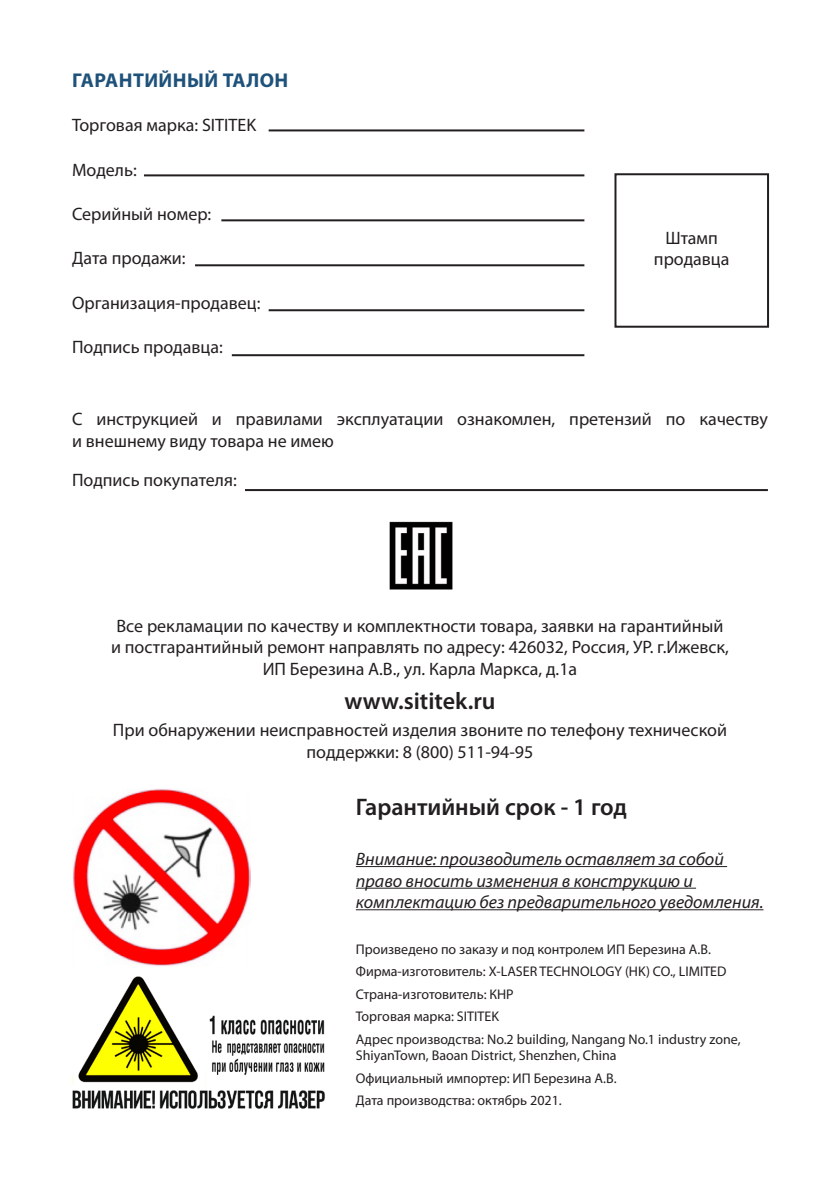
<style>
.page{position:relative;width:840px;height:1191px;background:#fff}
.page>*{position:absolute;margin:0;border:0;box-sizing:border-box;transform-origin:0 0}
.Стиль_абзаца_2{font:600 24px "Myriad Pro";color:#231f20}
.Стиль_абзаца_1{font:700 20px "Myriad Pro";letter-spacing:.02em;color:#1f527a}
.Стиль_абзаца_2-2{font:18px/21.6px "Myriad Pro";color:#231f20;text-align:center}
.Стиль_абзаца_2-3{font:italic 18px/21.6px "Myriad Pro";color:#231f20}
.Стиль_абзаца_2-4{font:14px/16.8px "Myriad Pro";color:#231f20}
</style>
<div class="page">
<hr style="left:355px;top:866px;width:371px;height:1px;background:#231f20">
<hr style="left:355px;top:887px;width:340px;height:1px;background:#231f20">
<hr style="left:355px;top:909px;width:408px;height:1px;background:#231f20">
<img style="left:72px;top:976px;width:253px;height:133px">
<img style="left:73px;top:789px;width:177px;height:177px">
<div style="left:614px;top:173px;width:154px;height:155px;border:2px solid #231f20"></div>
<hr style="left:268px;top:129px;width:316px;height:2px;background:#231f20">
<hr style="left:144px;top:174px;width:440px;height:2px;background:#231f20">
<hr style="left:221px;top:219px;width:363px;height:2px;background:#231f20">
<hr style="left:195px;top:264px;width:389px;height:2px;background:#231f20">
<hr style="left:268px;top:309px;width:316px;height:2px;background:#231f20">
<hr style="left:232px;top:354px;width:352px;height:2px;background:#231f20">
<hr style="left:245px;top:489px;width:522px;height:2px;background:#231f20">
<img style="left:389px;top:522px;width:63px;height:67px">
<p class="Стиль_абзаца_1" style="left:72px;top:67px;width:217px">ГАРАНТИЙНЫЙ ТАЛОН</p>
<p class="Стиль_абзаца_2-2" style="left:72px;top:114px;width:185px">Торговая марка: SITITEK</p>
<p class="Стиль_абзаца_2-2" style="left:72px;top:158px;width:66px">Модель:</p>
<p class="Стиль_абзаца_2-2" style="left:72px;top:203px;width:141px">Серийный номер:</p>
<p class="Стиль_абзаца_2-2" style="left:72px;top:247px;width:115px">Дата продажи:</p>
<p class="Стиль_абзаца_2-2" style="left:72px;top:291px;width:190px">Организация-продавец:</p>
<p class="Стиль_абзаца_2-2" style="left:72px;top:336px;width:152px">Подпись продавца:</p>
<p class="Стиль_абзаца_2-2" style="left:665px;top:226px;width:54px">Штамп</p>
<p class="Стиль_абзаца_2-2" style="left:653px;top:248px;width:77px">продавца</p>
<p class="Стиль_абзаца_2-2" style="left:72px;top:408px;width:697px;text-align:left">С инструкцией и правилами эксплуатации ознакомлен, претензий по качеству и внешнему виду товара не имею</p>
<p class="Стиль_абзаца_2-2" style="left:72px;top:468px;width:166px">Подпись покупателя:</p>
<p class="Стиль_абзаца_2-2" style="left:111px;top:614px;width:619px">Все рекламации по качеству и комплектности товара, заявки на гарантийный и постгарантийный ремонт направлять по адресу: 426032, Россия, УР. г.Ижевск,<br>ИП Березина А.В., ул. Карла Маркса, д.1а</p>
<p class="Стиль_абзаца_2" style="left:344px;top:686px;width:152px">www.sititek.ru</p>
<p class="Стиль_абзаца_2-2" style="left:113px;top:719px;width:615px">При обнаружении неисправностей изделия звоните по телефону технической поддержки: 8 (800) 511-94-95</p>
<p class="Стиль_абзаца_2" style="left:355px;top:792px;width:272px">Гарантийный срок - 1 год</p>
<p class="Стиль_абзаца_2-3" style="left:355px;top:848px;width:409px">Внимание: производитель оставляет за собой право вносить изменения в конструкцию и комплектацию без предварительного уведомления.</p>
<p class="Стиль_абзаца_2-4" style="left:355px;top:940px;width:356px">Произведено по заказу и под контролем ИП Березина А.В.</p>
<p class="Стиль_абзаца_2-4" style="left:355px;top:962px;width:372px">Фирма-изготовитель: X-LASER TECHNOLOGY (HK) CO., LIMITED</p>
<p class="Стиль_абзаца_2-4" style="left:355px;top:985px;width:159px">Страна-изготовитель: КНР</p>
<p class="Стиль_абзаца_2-4" style="left:355px;top:1007px;width:144px">Торговая марка: SITITEK</p>
<p class="Стиль_абзаца_2-4" style="left:355px;top:1030px;width:386px">Адрес производства: No.2 building, Nangang No.1 industry zone,<br>ShiyanTown, Baoan District, Shenzhen, China</p>
<p class="Стиль_абзаца_2-4" style="left:355px;top:1069px;width:262px">Официальный импортер: ИП Березина А.В.</p>
<p class="Стиль_абзаца_2-4" style="left:355px;top:1092px;width:207px">Дата производства: октябрь 2021.</p>
</div>
